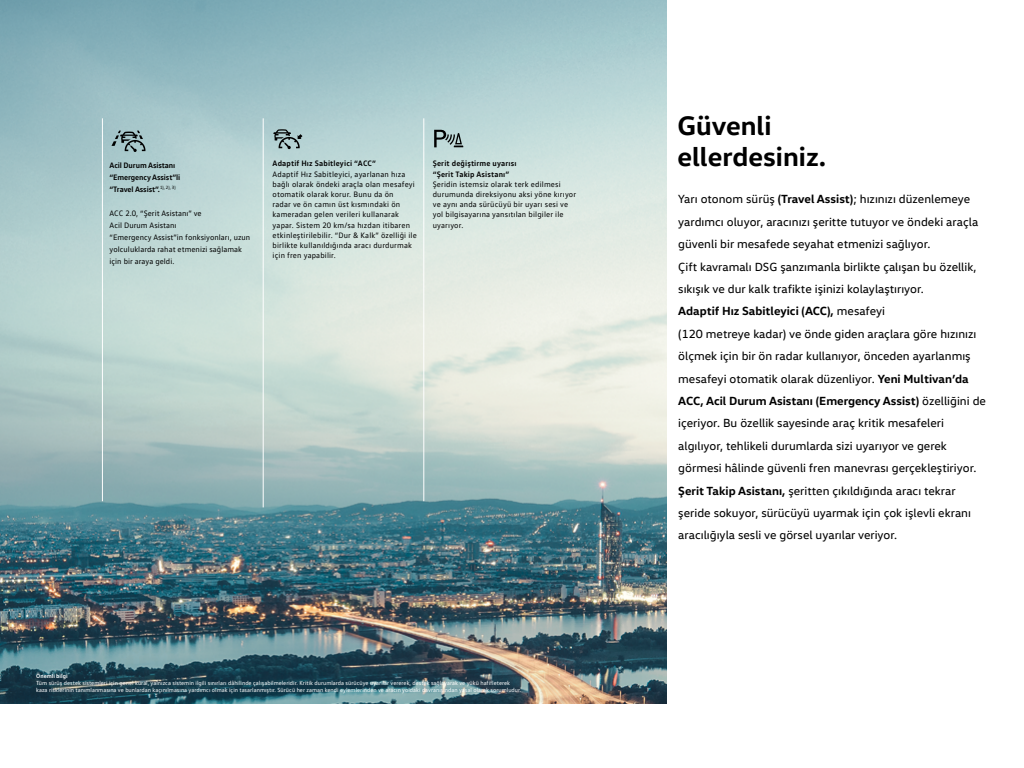
<style>
.page{position:relative;width:1024px;height:768px;background:#fff}
.page>*{position:absolute;margin:0;border:0;box-sizing:border-box;transform-origin:0 0}
.t1{font:700 27.2px/31px "VW Head";color:#000}
.t2{font:12px/22.4px "VW Head";color:#000}
.t3{font:8px/10.2px "VW Text";letter-spacing:.02em;color:#000}
.t4{font:700 8px/10.2px "VW Text";letter-spacing:.02em;color:#000}
.t5{font:700 8px/12px "VW Text";letter-spacing:-.01em;color:#000}
.t6{font:6px/7.2px "VW Text";color:#fff}
.t7{font:700 6px "VW Text";color:#fff}
.s1{font-weight:700}
</style>
<div class="page">
<img style="left:0;top:0;width:667px;height:703px">
<svg style="left:111px;top:131px;width:34px;height:21px"></svg>
<svg style="left:273px;top:129px;width:29px;height:20px"></svg>
<svg style="left:434px;top:130px;width:29px;height:17px"></svg>
<hr style="left:102px;top:118px;width:1px;height:383px;background:#fff">
<hr style="left:263px;top:118px;width:1px;height:389px;background:#fff">
<hr style="left:423px;top:118px;width:1px;height:383px;background:#fff">
<p class="t5" style="left:110px;top:159px;width:72px">Acil Durum Asistanı “Emergency Assist”li “Travel Assist”.<sup>1),</sup> <sup>2),</sup> <sup>3)</sup></p>
<p class="t3" style="left:110px;top:207px;width:142px;line-height:12px">ACC 2.0, “Şerit Asistanı” ve<br>Acil Durum Asistanı<br>“Emergency Assist”in fonksiyonları, uzun yolculuklarda rahat etmenizi sağlamak için bir araya geldi.</p>
<p class="t4" style="left:273px;top:158px;width:105px">Adaptif Hız Sabitleyici “ACC”</p>
<p class="t3" style="left:273px;top:169px;width:146px">Adaptif Hız Sabitleyici, ayarlanan hıza bağlı olarak öndeki araçla olan mesafeyi otomatik olarak korur. Bunu da ön<br>radar ve ön camın üst kısmındaki ön kameradan gelen verileri kullanarak yapar. Sistem 20 km/sa hızdan itibaren etkinleştirilebilir. “Dur &amp; Kalk” özelliği ile birlikte kullanıldığında aracı durdurmak için fren yapabilir.</p>
<p class="t4" style="left:433px;top:158px;width:85px">Şerit değiştirme uyarısı “Şerit Takip Asistanı”</p>
<p class="t3" style="left:433px;top:179px;width:145px">Şeridin istemsiz olarak terk edilmesi durumunda direksiyonu aksi yöne kırıyor ve aynı anda sürücüyü bir uyarı sesi ve yol bilgisayarına yansıtılan bilgiler ile uyarıyor.</p>
<p class="t7" style="left:36px;top:672px;width:33px">Önemli bilgi</p>
<p class="t6" style="left:36px;top:679px;width:487px">Tüm sürüş destek sistemleri için genel kural, yalnızca sistemin ilgili sınırları dâhilinde çalışabilmeleridir. Kritik durumlarda sürücüye uyarılar vererek, destek sağlayarak ve yükü hafifleterek kaza risklerinin tanımlanmasına ve bunlardan kaçınılmasına yardımcı olmak için tasarlanmıştır. Sürücü her zaman kendi eylemlerinden ve aracın yoldaki davranışından yasal olarak sorumludur.</p>
<h1 class="t1" style="left:677px;top:109px;width:150px">Güvenli ellerdesiniz.</h1>
<p class="t2" style="left:678px;top:188px;width:309px">Yarı otonom sürüş <span class="s1">(Travel Assist)</span>; hızınızı düzenlemeye yardımcı oluyor, aracınızı şeritte tutuyor ve öndeki araçla güvenli bir mesafede seyahat etmenizi sağlıyor.<br>Çift kavramalı DSG şanzımanla birlikte çalışan bu özellik, sıkışık ve dur kalk trafikte işinizi kolaylaştırıyor.<br><span class="s1">Adaptif Hız Sabitleyici (ACC),</span> mesafeyi<br>(120 metreye kadar) ve önde giden araçlara göre hızınızı ölçmek için bir ön radar kullanıyor, önceden ayarlanmış mesafeyi otomatik olarak düzenliyor. <span class="s1">Yeni Multivan’da ACC, Acil Durum Asistanı (Emergency Assist)</span> özelliğini de içeriyor. Bu özellik sayesinde araç kritik mesafeleri algılıyor, tehlikeli durumlarda sizi uyarıyor ve gerek görmesi hâlinde güvenli fren manevrası gerçekleştiriyor.<br><span class="s1">Şerit Takip Asistanı,</span> şeritten çıkıldığında aracı tekrar şeride sokuyor, sürücüyü uyarmak için çok işlevli ekranı aracılığıyla sesli ve görsel uyarılar veriyor.</p>
</div>
